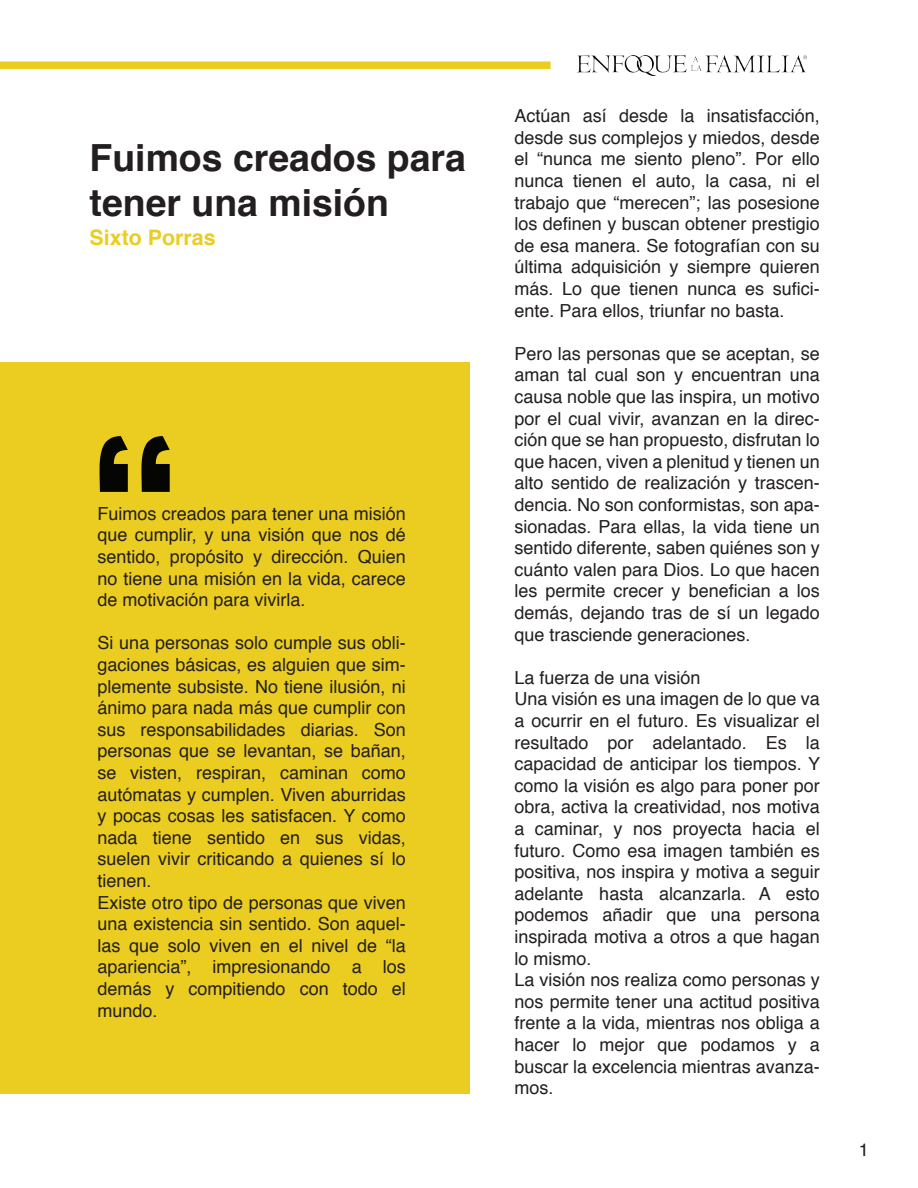
<style>
.page{position:relative;width:918px;height:1188px;background:#fff}
.page>*{position:absolute;margin:0;border:0;box-sizing:border-box;transform-origin:0 0}
.t1{font:700 37.35px/44.8px "Helvetica";color:#231f20}
.t2{font:700 21.45px "Helvetica";color:#ebcd22}
.t3{font:18px/21.6px "Helvetica";color:#231f20;text-align:justify}
</style>
<div class="page">
<div style="left:0;top:363px;width:469px;height:731px;background:#ebcd22"></div>
<svg style="left:100px;top:436px;width:70px;height:56px"></svg>
<div style="left:0;top:61px;width:551px;height:8px;background:#ebcd22"></div>
<img style="left:577px;top:55px;width:230px;height:20px">
<h1 class="t1" style="left:90px;top:136px;width:378px">Fuimos creados para tener una misión</h1>
<p class="t2" style="left:90px;top:220px;width:127px">Sixto Porras</p>
<p class="t3" style="left:97px;top:503px;width:310px">Fuimos creados para tener una misión que cumplir, y una visión que nos dé sentido, propósito y dirección. Quien no tiene una misión en la vida, carece de motivación para vivirla.</p>
<p class="t3" style="left:97px;top:633px;width:310px;text-align:left">Si una personas solo cumple sus obli&shy;gaciones básicas, es alguien que sim&shy;plemente subsiste. No tiene ilusión, ni ánimo para nada más que cumplir con sus responsabilidades diarias. Son personas que se levantan, se bañan, se visten, respiran, caminan como autómatas y cumplen. Viven aburridas y pocas cosas les satisfacen. Y como nada tiene sentido en sus vidas, suelen vivir criticando a quienes sí lo tienen.<br>Existe otro tipo de personas que viven una existencia sin sentido. Son aquel&shy;las que solo viven en el nivel de “la apariencia”, impresionando a los demás y compitiendo con todo el mundo.</p>
<p class="t3" style="left:514px;top:106px;width:307px">Actúan así desde la insatisfacción, desde sus complejos y miedos, desde el “nunca me siento pleno”. Por ello nunca tienen el auto, la casa, ni el trabajo que “merecen”; las posesione los definen y buscan obtener prestigio de esa manera. Se fotografían con su última adquisición y siempre quieren más. Lo que tienen nunca es sufici&shy;ente. Para ellos, triunfar no basta.</p>
<p class="t3" style="left:514px;top:343px;width:307px">Pero las personas que se aceptan, se aman tal cual son y encuentran una causa noble que las inspira, un motivo por el cual vivir, avanzan en la direc&shy;ción que se han propuesto, disfrutan lo que hacen, viven a plenitud y tienen un alto sentido de realización y trascen&shy;dencia. No son conformistas, son apa&shy;sionadas. Para ellas, la vida tiene un sentido diferente, saben quiénes son y cuánto valen para Dios. Lo que hacen les permite crecer y benefician a los demás, dejando tras de sí un legado que trasciende generaciones.</p>
<p class="t3" style="left:514px;top:667px;width:307px;text-align:left">La fuerza de una visión<br>Una visión es una imagen de lo que va a ocurrir en el futuro. Es visualizar el resultado por adelantado. Es la capacidad de anticipar los tiempos. Y como la visión es algo para poner por obra, activa la creatividad, nos motiva a caminar, y nos proyecta hacia el futuro. Como esa imagen también es positiva, nos inspira y motiva a seguir adelante hasta alcanzarla. A esto podemos añadir que una persona inspirada motiva a otros a que hagan lo mismo.<br>La visión nos realiza como personas y nos permite tener una actitud positiva frente a la vida, mientras nos obliga a hacer lo mejor que podamos y a buscar la excelencia mientras avanza&shy;mos.</p>
<p class="t3" style="left:859px;top:1139px;width:12px">1</p>
</div>
